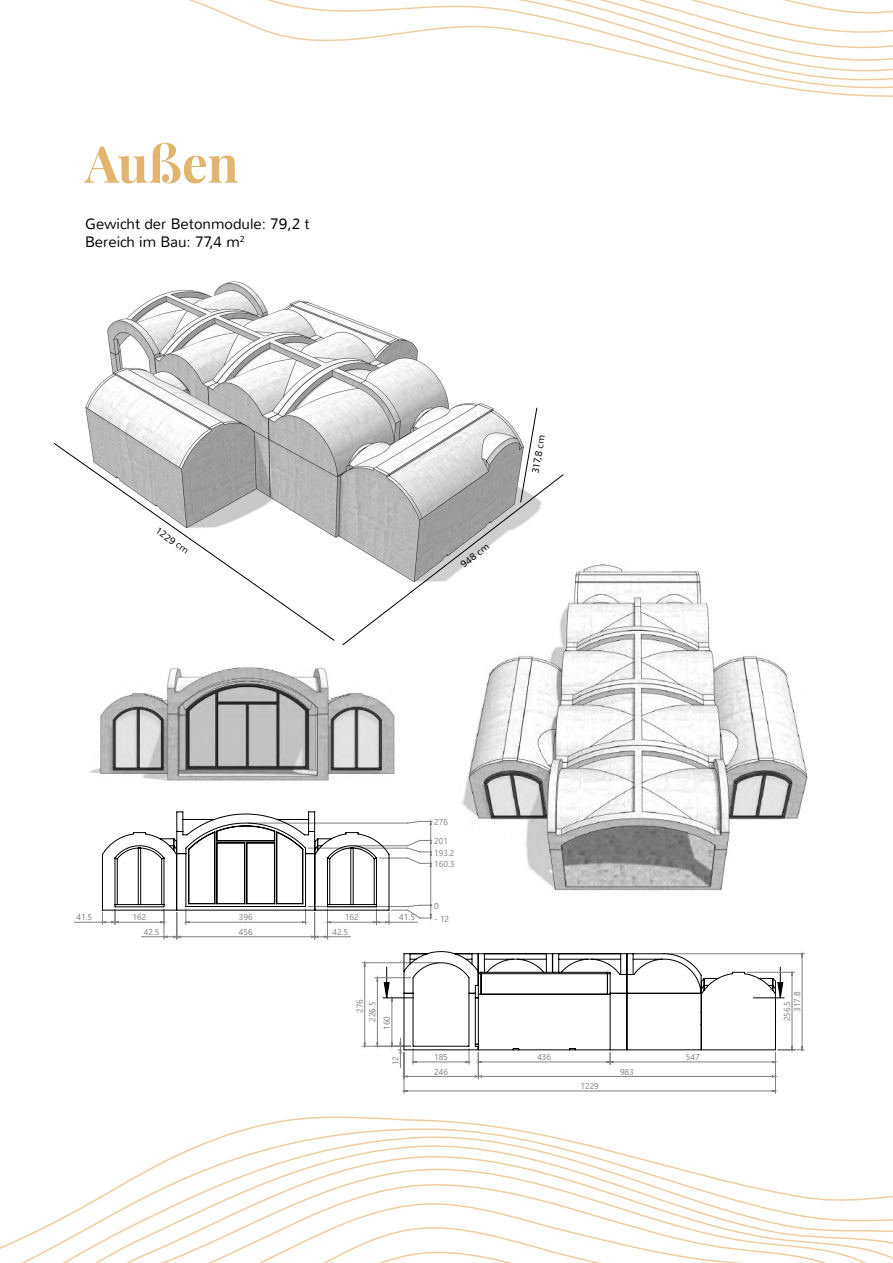
<style>
.page{position:relative;width:893px;height:1263px;background:#fff}
.page>*{position:absolute;margin:0;border:0;box-sizing:border-box;transform-origin:0 0}
.t1{font:700 51px "Playfair Display";letter-spacing:-.005em;color:#e2b46d}
.t2{font:300 15px/18px "Nunito";color:#000}
.t3{font:300 9.75px "Nunito";color:#000}
.t4{font:8.55px/14.5px "Segoe UI";color:#808080}
</style>
<div class="page">
<svg style="left:0;top:1116px;width:893px;height:147px"></svg>
<img style="left:462px;top:564px;width:346px;height:247px">
<hr style="left:356px;top:946px;width:1px;height:153px;background:#c0c0c0">
<hr style="left:892px;top:946px;width:1px;height:153px;background:#c0c0c0">
<hr style="left:356px;top:1262px;width:452px;height:1px;background:#c0c0c0">
<svg style="left:892px;top:1048px;width:1px;height:31px"></svg>
<img style="left:89px;top:667px;width:306px;height:114px">
<img style="left:85px;top:281px;width:405px;height:257px">
<svg style="left:54px;top:442px;width:281px;height:199px"></svg>
<svg style="left:342px;top:407px;width:222px;height:239px"></svg>
<hr style="left:67px;top:807px;width:1px;height:152px;background:#c0c0c0">
<hr style="left:67px;top:807px;width:388px;height:1px;background:#c0c0c0">
<hr style="left:515px;top:807px;width:1px;height:152px;background:#c0c0c0">
<hr style="left:67px;top:1262px;width:388px;height:1px;background:#c0c0c0">
<svg style="left:67px;top:811px;width:738px;height:282px"></svg>
<svg style="left:189px;top:0;width:704px;height:97px"></svg>
<h1 class="t1" style="left:85px;top:124px;width:155px">Außen</h1>
<h2 class="t2" style="left:85px;top:215px;width:226px">Gewicht der Betonmodule: 79,2 t<br>Bereich im Bau: 77,4 m<sup>2</sup></h2>
<p class="t3" style="left:160px;top:525px;width:39px;rotate:34deg">1229 cm</p>
<p class="t3" style="left:458px;top:560px;width:34px;rotate:-37deg">948 cm</p>
<p class="t3" style="left:529px;top:472px;width:40px;rotate:-80deg">317,8 cm</p>
<p class="t4" style="left:76px;top:909px;width:17px">41.5</p>
<p class="t4" style="left:144px;top:909px;width:17px;text-indent:-11px">162<br>42.5</p>
<p class="t4" style="left:239px;top:909px;width:15px">396</p>
<p class="t4" style="left:239px;top:924px;width:15px">456</p>
<p class="t4" style="left:345px;top:909px;width:15px">162</p>
<p class="t4" style="left:399px;top:909px;width:17px">41.5</p>
<p class="t4" style="left:333px;top:924px;width:17px">42.5</p>
<p class="t4" style="left:434px;top:814px;width:15px">276</p>
<p class="t4" style="left:434px;top:833px;width:15px">201</p>
<p class="t4" style="left:434px;top:844px;width:22px">193.2</p>
<p class="t4" style="left:434px;top:856px;width:22px">160.3</p>
<p class="t4" style="left:434px;top:898px;width:6px">0</p>
<p class="t4" style="left:434px;top:911px;width:16px">- 12</p>
<p class="t4" style="left:352px;top:1013px;width:15px;rotate:-90deg">276</p>
<p class="t4" style="left:364px;top:1030px;width:29px;text-indent:8px;rotate:-90deg">226.5<br>160</p>
<p class="t4" style="left:387px;top:1065px;width:11px;rotate:-90deg">12</p>
<p class="t4" style="left:434px;top:1049px;width:15px">185</p>
<p class="t4" style="left:537px;top:1049px;width:15px">436</p>
<p class="t4" style="left:686px;top:1049px;width:15px">547</p>
<p class="t4" style="left:434px;top:1063px;width:15px">246</p>
<p class="t4" style="left:580px;top:1078px;width:20px">1229</p>
<p class="t4" style="left:620px;top:1063px;width:15px">983</p>
<p class="t4" style="left:781px;top:1012px;width:22px;line-height:10.1px;text-indent:-9px;rotate:-90deg">256.5<br>317.8</p>
</div>
